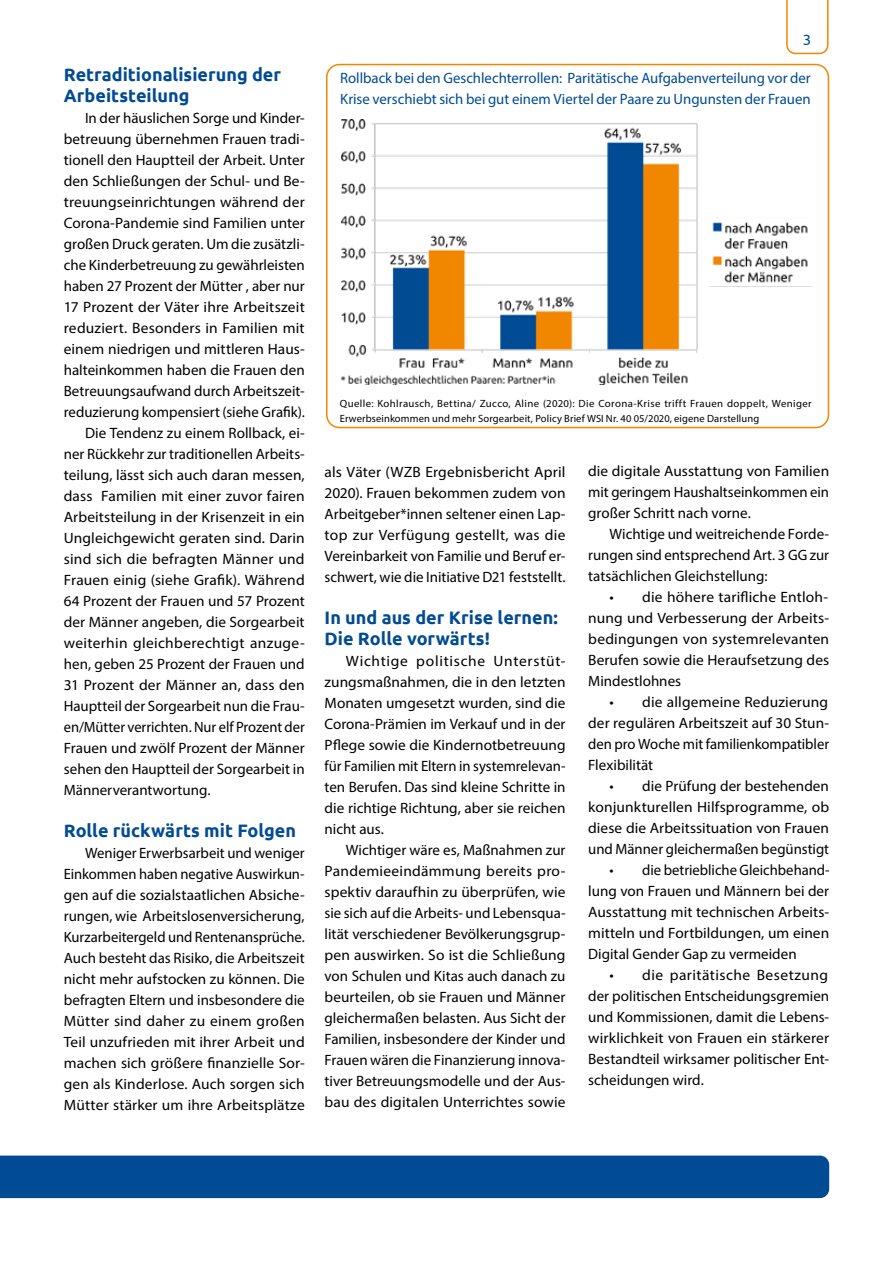
<style>
.page{position:relative;width:893px;height:1263px;background:#fff}
.page>*{position:absolute;margin:0;border:0;box-sizing:border-box;transform-origin:0 0}
.t1{font:700 18px/21px "Ubuntu";color:#004b93}
.t2{font:15px/21px "Myriad Pro";color:#000;text-align:justify}
.t3{font:15px/21px "Myriad Pro";color:#004b93}
.t4{font:15px "Myriad Pro";letter-spacing:.02em;color:#000}
.t5{font:15px "Ubuntu";color:#004b93}
.t6{font:10.5px/15px "Myriad Pro";letter-spacing:.02em;color:#000}
</style>
<div class="page">
<svg style="left:786px;top:0;width:42px;height:54px"></svg>
<div style="left:0;top:1155px;width:829px;height:43px;background:#004b93"></div>
<div style="left:326px;top:64px;width:503px;height:364px;border:2px solid #f18700;border-radius:13px"></div>
<img style="left:342px;top:119px;width:469px;height:265px">
<p class="t1" style="left:64px;top:63px;width:219px">Retraditionalisierung der<br>Arbeitsteilung</p>
<p class="t2" style="left:85px;top:107px;width:221px">In der häuslichen Sorge und Kinder-</p>
<p class="t2" style="left:64px;top:128px;width:242px">betreuung übernehmen Frauen tradi-</p>
<p class="t2" style="left:64px;top:149px;width:242px">tionell den Hauptteil der Arbeit. Unter</p>
<p class="t2" style="left:64px;top:170px;width:242px">den Schließungen der Schul- und Be-</p>
<p class="t2" style="left:64px;top:191px;width:242px">treuungseinrichtungen während der</p>
<p class="t2" style="left:64px;top:212px;width:242px">Corona-Pandemie sind Familien unter</p>
<p class="t2" style="left:64px;top:233px;width:242px">großen Druck geraten. Um die zusätzli-</p>
<p class="t2" style="left:64px;top:254px;width:242px">che Kinderbetreuung zu gewährleisten</p>
<p class="t2" style="left:64px;top:275px;width:242px">haben 27 Prozent der Mütter , aber nur</p>
<p class="t2" style="left:64px;top:296px;width:242px">17 Prozent der Väter ihre Arbeitszeit</p>
<p class="t2" style="left:64px;top:317px;width:242px">reduziert. Besonders in Familien mit</p>
<p class="t2" style="left:64px;top:338px;width:242px">einem niedrigen und mittleren Haus-</p>
<p class="t2" style="left:64px;top:359px;width:242px">halteinkommen haben die Frauen den</p>
<p class="t2" style="left:64px;top:380px;width:242px">Betreuungsaufwand durch Arbeitszeit-</p>
<p class="t2" style="left:64px;top:401px;width:242px">reduzierung kompensiert (siehe Grafik).</p>
<p class="t2" style="left:85px;top:422px;width:221px">Die Tendenz zu einem Rollback, ei-</p>
<p class="t2" style="left:64px;top:443px;width:242px">ner Rückkehr zur traditionellen Arbeits-</p>
<p class="t2" style="left:64px;top:464px;width:242px">teilung, lässt sich auch daran messen,</p>
<p class="t2" style="left:64px;top:485px;width:242px">dass Familien mit einer zuvor fairen</p>
<p class="t2" style="left:64px;top:506px;width:242px">Arbeitsteilung in der Krisenzeit in ein</p>
<p class="t2" style="left:64px;top:527px;width:242px">Ungleichgewicht geraten sind. Darin</p>
<p class="t2" style="left:64px;top:548px;width:242px">sind sich die befragten Männer und</p>
<p class="t2" style="left:64px;top:569px;width:242px">Frauen einig (siehe Grafik). Während</p>
<p class="t2" style="left:64px;top:590px;width:242px">64 Prozent der Frauen und 57 Prozent</p>
<p class="t2" style="left:64px;top:611px;width:242px">der Männer angeben, die Sorgearbeit</p>
<p class="t4" style="left:64px;top:633px;width:242px">weiterhin gleichberechtigt anzuge-</p>
<p class="t2" style="left:64px;top:653px;width:242px">hen, geben 25 Prozent der Frauen und</p>
<p class="t2" style="left:64px;top:674px;width:242px">31 Prozent der Männer an, dass den</p>
<p class="t2" style="left:64px;top:695px;width:242px">Hauptteil der Sorgearbeit nun die Frau-</p>
<p class="t2" style="left:64px;top:716px;width:242px">en/Mütter verrichten. Nur elf Prozent der</p>
<p class="t2" style="left:64px;top:737px;width:242px">Frauen und zwölf Prozent der Männer</p>
<p class="t2" style="left:64px;top:758px;width:242px">sehen den Hauptteil der Sorgearbeit in</p>
<p class="t2" style="left:64px;top:779px;width:148px">Männerverantwortung.</p>
<p class="t1" style="left:64px;top:819px;width:234px">Rolle rückwärts mit Folgen</p>
<p class="t2" style="left:64px;top:842px;width:242px;text-indent:21px">Weniger Erwerbsarbeit und weniger Einkommen haben negative Auswirkun&shy;gen auf die sozialstaatlichen Absiche&shy;rungen, wie Arbeitslosenversicherung, Kurzarbeitergeld und Rentenansprüche.<br>Auch besteht das Risiko, die Arbeitszeit nicht mehr aufstocken zu können. Die befragten Eltern und insbesondere die Mütter sind daher zu einem großen Teil unzufrieden mit ihrer Arbeit und machen sich größere finanzielle Sor&shy;gen als Kinderlose. Auch sorgen sich Mütter stärker um ihre Arbeitsplätze</p>
<p class="t5" style="left:803px;top:30px;width:10px">3</p>
<p class="t3" style="left:340px;top:67px;width:472px">Rollback bei den Geschlechterrollen: Paritätische Aufgabenverteilung vor der<br>Krise verschiebt sich bei gut einem Viertel der Paare zu Ungunsten der Frauen</p>
<p class="t6" style="left:340px;top:396px;width:473px">Quelle: Kohlrausch, Bettina/ Zucco, Aline (2020): Die Corona-Krise trifft Frauen doppelt, Weniger<br>Erwerbseinkommen und mehr Sorgearbeit, Policy Brief WSI Nr. 40 05/2020, eigene Darstellung</p>
<p class="t2" style="left:325px;top:461px;width:242px">als Väter (WZB Ergebnisbericht April 2020). Frauen bekommen zudem von Arbeitgeber*innen seltener einen Lap&shy;top zur Verfügung gestellt, was die Vereinbarkeit von Familie und Beruf er&shy;schwert, wie die Initiative D21 feststellt.</p>
<p class="t1" style="left:325px;top:606px;width:235px">In und aus der Krise lernen:<br>Die Rolle vorwärts!</p>
<p class="t2" style="left:325px;top:650px;width:242px;text-indent:21px">Wichtige politische Unterstüt&shy;zungsmaßnahmen, die in den letzten Monaten umgesetzt wurden, sind die Corona-Prämien im Verkauf und in der Pflege sowie die Kindernotbetreuung für Familien mit Eltern in systemrelevan&shy;ten Berufen. Das sind kleine Schritte in die richtige Richtung, aber sie reichen nicht aus.</p>
<p class="t2" style="left:325px;top:839px;width:242px;text-indent:21px">Wichtiger wäre es, Maßnahmen zur Pandemieeindämmung bereits pro&shy;spektiv daraufhin zu überprüfen, wie sie sich auf die Arbeits- und Lebensqua&shy;lität verschiedener Bevölkerungsgrup&shy;pen auswirken. So ist die Schließung von Schulen und Kitas auch danach zu beurteilen, ob sie Frauen und Männer gleichermaßen belasten. Aus Sicht der Familien, insbesondere der Kinder und Frauen wären die Finanzierung innova&shy;tiver Betreuungsmodelle und der Aus&shy;bau des digitalen Unterrichtes sowie</p>
<p class="t2" style="left:588px;top:460px;width:242px">die digitale Ausstattung von Familien mit geringem Haushaltseinkommen ein großer Schritt nach vorne.</p>
<p class="t2" style="left:588px;top:523px;width:242px;text-indent:21px">Wichtige und weitreichende Forde&shy;rungen sind entsprechend Art. 3 GG zur tatsächlichen Gleichstellung:</p>
<p class="t2" style="left:588px;top:586px;width:242px;text-indent:21px">• die höhere tarifliche Entloh&shy;nung und Verbesserung der Arbeits&shy;bedingungen von systemrelevanten Berufen sowie die Heraufsetzung des Mindestlohnes</p>
<p class="t2" style="left:588px;top:691px;width:242px;text-indent:21px">• die allgemeine Reduzierung der regulären Arbeitszeit auf 30 Stun&shy;den pro Woche mit familienkompatibler Flexibilität</p>
<p class="t2" style="left:588px;top:775px;width:242px;text-indent:21px">• die Prüfung der bestehenden konjunkturellen Hilfsprogramme, ob diese die Arbeitssituation von Frauen und Männer gleichermaßen begünstigt</p>
<p class="t2" style="left:588px;top:859px;width:243px;text-indent:21px">• die betriebliche Gleichbehand&shy;lung von Frauen und Männern bei der Ausstattung mit technischen Arbeits&shy;mitteln und Fortbildungen, um einen Digital Gender Gap zu vermeiden</p>
<p class="t2" style="left:588px;top:964px;width:242px;text-indent:21px">• die paritätische Besetzung der politischen Entscheidungsgremien und Kommissionen, damit die Lebens&shy;wirklichkeit von Frauen ein stärkerer Bestandteil wirksamer politischer Ent&shy;scheidungen wird.</p>
</div>
